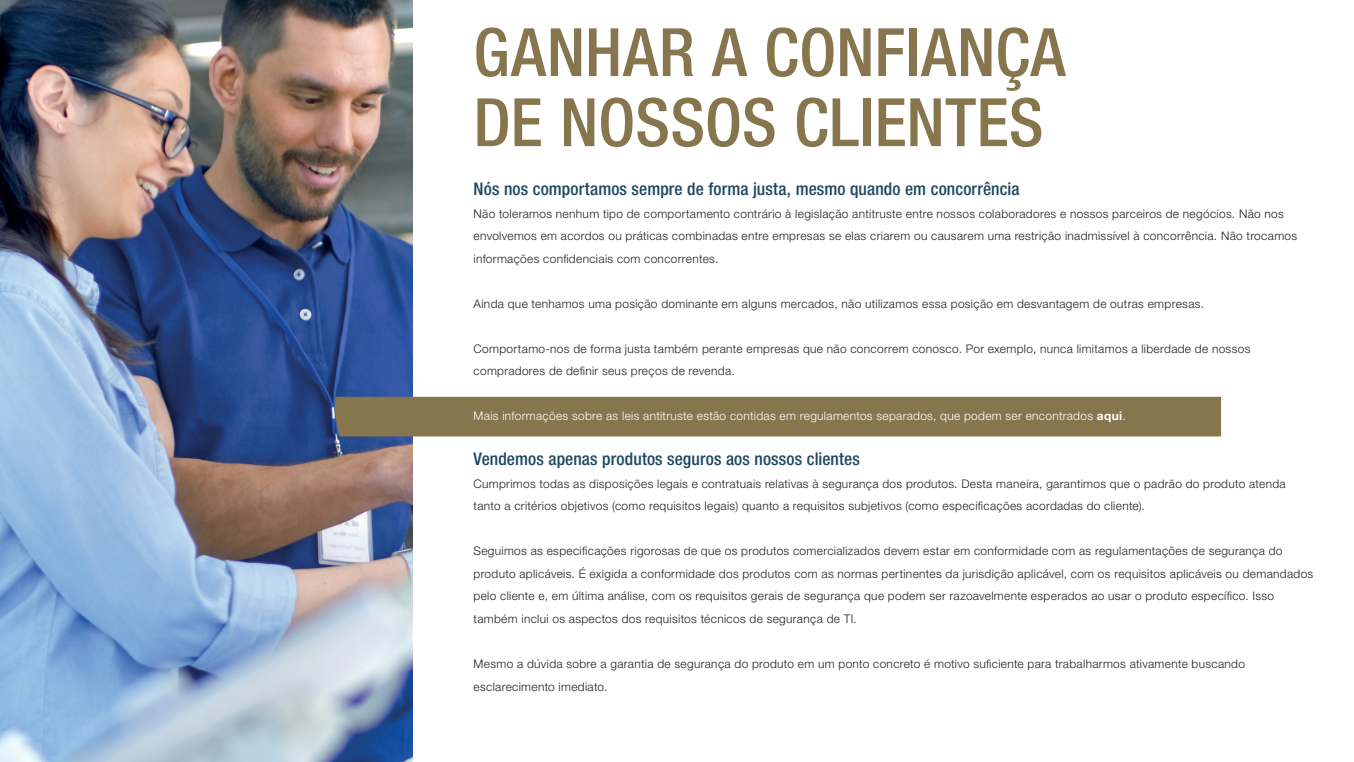
<style>
.page{position:relative;width:1354px;height:762px;background:#fff}
.page>*{position:absolute;margin:0;border:0;box-sizing:border-box;transform-origin:0 0}
.t1{font:500 condensed 66.75px/70px "Helvetica Neue LT Pro";letter-spacing:.005em;color:#87754e}
.t2{font:500 condensed 17.5px "Helvetica Neue LT Pro";letter-spacing:.005em;color:#1c4862}
.t3{font:300 11.88px/22.5px "Helvetica Neue LT Pro";letter-spacing:.03em;color:#231f20}
.t4{font:300 11.88px "Helvetica Neue LT Pro";letter-spacing:.03em;color:#fff}
.s1{font-weight:700}
</style>
<div class="page">
<img style="left:0;top:0;width:413px;height:761px">
<div style="left:334px;top:396px;width:887px;height:40px;background:#87754e"></div>
<h1 class="t1" style="left:473px;top:16px;width:593px">GANHAR A CONFIANÇA<br>DE NOSSOS CLIENTES</h1>
<h2 class="t2" style="left:473px;top:178px;width:547px">Nós nos comportamos sempre de forma justa, mesmo quando em concorrência</h2>
<p class="t3" style="left:473px;top:202px;width:825px">Não toleramos nenhum tipo de comportamento contrário à legislação antitruste entre nossos colaboradores e nossos parceiros de negócios. Não nos envolvemos em acordos ou práticas combinadas entre empresas se elas criarem ou causarem uma restrição inadmissível à concorrência. Não trocamos informações confidenciais com concorrentes.</p>
<p class="t3" style="left:473px;top:292px;width:732px">Ainda que tenhamos uma posição dominante em alguns mercados, não utilizamos essa posição em desvantagem de outras empresas.</p>
<p class="t3" style="left:473px;top:337px;width:778px">Comportamo-nos de forma justa também perante empresas que não concorrem conosco. Por exemplo, nunca limitamos a liberdade de nossos compradores de definir seus preços de revenda.</p>
<p class="t4" style="left:473px;top:408px;width:653px">Mais informações sobre as leis antitruste estão contidas em regulamentos separados, que podem ser encontrados <span class="s1">aqui</span>.</p>
<h2 class="t2" style="left:473px;top:448px;width:388px">Vendemos apenas produtos seguros aos nossos clientes</h2>
<p class="t3" style="left:473px;top:472px;width:813px">Cumprimos todas as disposições legais e contratuais relativas à segurança dos produtos. Desta maneira, garantimos que o padrão do produto atenda tanto a critérios objetivos (como requisitos legais) quanto a requisitos subjetivos (como especificações acordadas do cliente).</p>
<p class="t3" style="left:473px;top:539px;width:841px">Seguimos as especificações rigorosas de que os produtos comercializados devem estar em conformidade com as regulamentações de segurança do produto aplicáveis. É exigida a conformidade dos produtos com as normas pertinentes da jurisdição aplicável, com os requisitos aplicáveis ou demandados pelo cliente e, em última análise, com os requisitos gerais de segurança que podem ser razoavelmente esperados ao usar o produto específico. Isso também inclui os aspectos dos requisitos técnicos de segurança de TI.</p>
<p class="t3" style="left:473px;top:652px;width:773px">Mesmo a dúvida sobre a garantia de segurança do produto em um ponto concreto é motivo suficiente para trabalharmos ativamente buscando esclarecimento imediato.</p>
</div>
